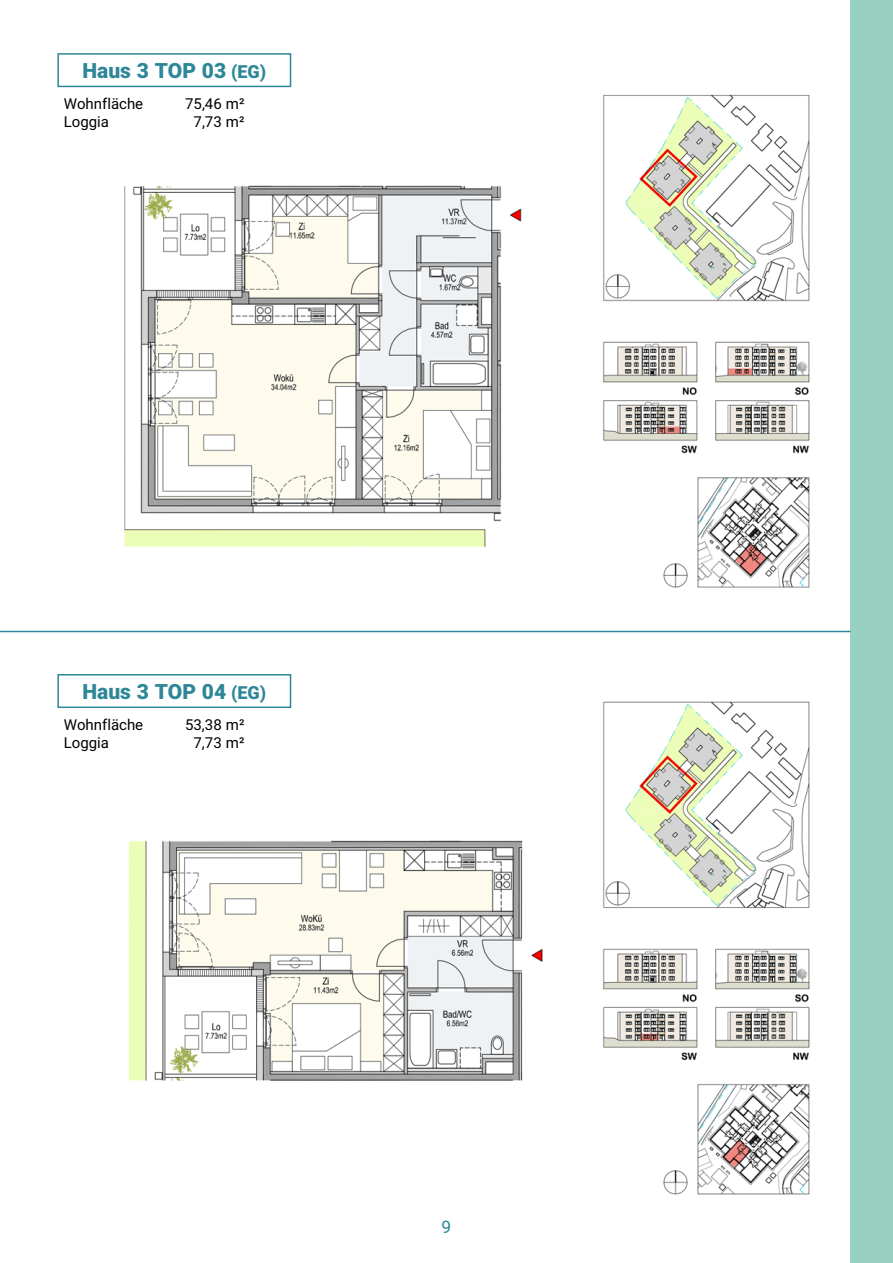
<style>
.page{position:relative;width:893px;height:1263px;background:#fff}
.page>*{position:absolute;margin:0;border:0;box-sizing:border-box;transform-origin:0 0}
.t1{font:900 21px "Roboto";color:#2e8798}
.t2{font:17.25px "Roboto";color:#2e8798}
.t3{font:15px "Roboto";color:#000}
.s1{font-size:18px}
</style>
<div class="page">
<img style="left:0;top:53px;width:850px;height:1142px">
<div style="left:850px;top:0;width:43px;height:1263px;background:#98d0c1"></div>
<hr style="left:0;top:631px;width:850px;height:1px;background:#2e8798">
<div style="left:57px;top:53px;width:234px;height:34px;border:2px solid #2e8798"></div>
<div style="left:57px;top:674px;width:234px;height:34px;border:2px solid #2e8798"></div>
<h1 class="t1" style="left:83px;top:56px;width:185px">Haus 3 TOP 03 <span class="s1">(EG)</span></h1>
<p class="t3" style="left:64px;top:93px;width:81px">Wohnfläche</p>
<p class="t3" style="left:185px;top:93px;width:61px">75,46 m²</p>
<p class="t3" style="left:64px;top:111px;width:47px">Loggia</p>
<p class="t3" style="left:194px;top:111px;width:52px">7,73 m²</p>
<h1 class="t1" style="left:83px;top:677px;width:185px">Haus 3 TOP 04 <span class="s1">(EG)</span></h1>
<p class="t3" style="left:64px;top:714px;width:81px">Wohnfläche</p>
<p class="t3" style="left:185px;top:714px;width:61px">53,38 m²</p>
<p class="t3" style="left:64px;top:732px;width:47px">Loggia</p>
<p class="t3" style="left:194px;top:732px;width:52px">7,73 m²</p>
<p class="t2" style="left:442px;top:1215px;width:11px">9</p>
</div>
